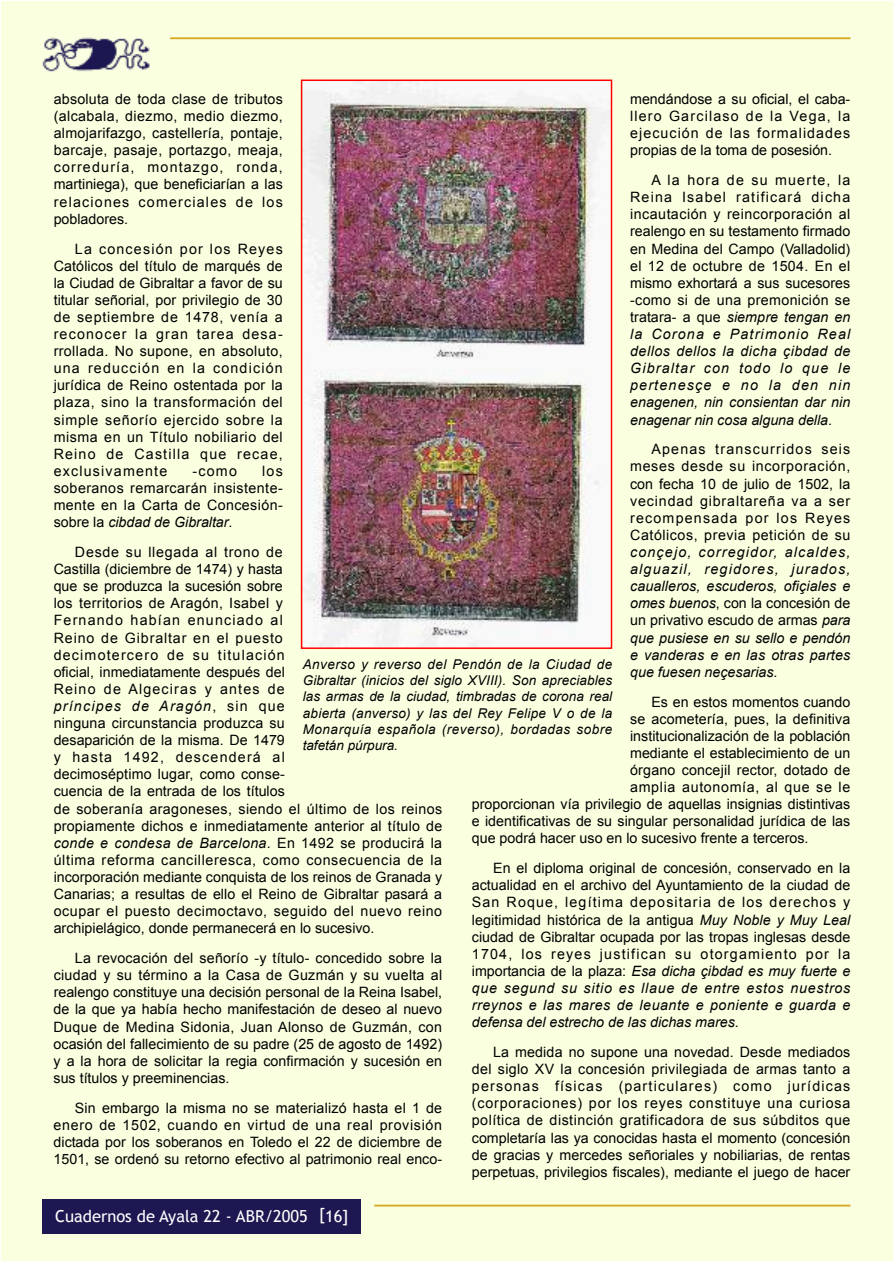
<style>
.page{position:relative;width:893px;height:1263px;background:#fff}
.page>*{position:absolute;margin:0;border:0;box-sizing:border-box;transform-origin:0 0}
.t1{font:16.5px "Trebuchet MS";color:#fff}
.t2{font:14.25px/17.1px "Arial";letter-spacing:.01em;color:#000;text-align:justify}
.t3{font:italic 14.25px/17.1px "Arial";color:#000;text-align:justify}
.t4{font:14.25px "Arial";letter-spacing:.05em;color:#000}
.t5{font:italic 13.5px/16.2px "Arial";letter-spacing:.04em;color:#000;text-align:justify}
.s1{font-style:italic}
.s2{font-style:normal}
</style>
<div class="page">
<div style="left:2px;top:2px;width:891px;height:1259px;background:#faffe0"></div>
<div style="left:43px;top:1199px;width:318px;height:34px;background:#1d1851"></div>
<hr style="left:374px;top:1204px;width:476px;height:2px;background:#d8a925">
<hr style="left:170px;top:37px;width:680px;height:2px;background:#d8a925">
<img style="left:42px;top:37px;width:108px;height:35px">
<img style="left:304px;top:83px;width:305px;height:563px">
<div style="left:301px;top:80px;width:311px;height:569px;border:2px solid #f00"></div>
<p class="t2" style="left:630px;top:90px;width:222px">mendándose a su oficial, el caba&shy;llero Garcilaso de la Vega, la ejecución de las formalidades propias de la toma de posesión.</p>
<p class="t2" style="left:630px;top:172px;width:222px;text-indent:21px">A la hora de su muerte, la Reina Isabel ratificará dicha incautación y reincorporación al realengo en su testamento firmado en Medina del Campo (Valladolid) el 12 de octubre de 1504. En el mismo exhortará a sus sucesores -como si de una premonición se tratara- a que <span class="s1">siempre tengan en la Corona e Patrimonio Real dellos dellos la dicha çibdad de Gibraltar con todo lo que le pertenesçe e no la den nin enagenen, nin consientan dar nin enagenar nin cosa alguna della</span>.</p>
<p class="t2" style="left:630px;top:441px;width:222px;text-indent:21px">Apenas transcurridos seis meses desde su incorporación, con fecha 10 de julio de 1502, la vecindad gibraltareña va a ser recompensada por los Reyes Católicos, previa petición de su</p>
<p class="t3" style="left:630px;top:543px;width:222px">conçejo, corregidor, alcaldes, alguazil, regidores, jurados, caualleros, escuderos, ofiçiales e omes buenos<span class="s2">, con la concesión de un privativo escudo de armas</span> para que pusiese en su sello e pendón e vanderas e en las otras partes que fuesen neçesarias<span class="s2">.</span></p>
<p class="t2" style="left:651px;top:693px;width:200px">Es en estos momentos cuando</p>
<p class="t2" style="left:630px;top:710px;width:222px">se acometería, pues, la definitiva</p>
<p class="t2" style="left:630px;top:727px;width:222px">institucionalización de la población</p>
<p class="t2" style="left:630px;top:744px;width:222px">mediante el establecimiento de un</p>
<p class="t2" style="left:630px;top:761px;width:222px">órgano concejil rector, dotado de</p>
<p class="t4" style="left:630px;top:779px;width:222px">amplia autonomía, al que se le</p>
<p class="t2" style="left:472px;top:796px;width:380px">proporcionan vía privilegio de aquellas insignias distintivas</p>
<p class="t2" style="left:472px;top:813px;width:380px">e identificativas de su singular personalidad jurídica de las</p>
<p class="t2" style="left:472px;top:830px;width:338px">que podrá hacer uso en lo sucesivo frente a terceros.</p>
<p class="t2" style="left:472px;top:860px;width:380px;text-indent:21px">En el diploma original de concesión, conservado en la actualidad en el archivo del Ayuntamiento de la ciudad de San Roque, legítima depositaria de los derechos y legitimidad histórica de la antigua <span class="s1">Muy Noble y Muy Leal </span>ciudad de Gibraltar ocupada por las tropas inglesas desde 1704, los reyes justifican su otorgamiento por la importancia de la plaza: <span class="s1">Esa dicha çibdad es muy fuerte e que segund su sitio es llaue de entre estos nuestros rreynos e las mares de leuante e poniente e guarda e defensa del estrecho de las dichas mares</span>.</p>
<p class="t2" style="left:472px;top:1043px;width:380px;text-indent:21px">La medida no supone una novedad. Desde mediados del siglo XV la concesión privilegiada de armas tanto a personas físicas (particulares) como jurídicas (corporaciones) por los reyes constituye una curiosa política de distinción gratificadora de sus súbditos que completaría las ya conocidas hasta el momento (concesión de gracias y mercedes señoriales y nobiliarias, de rentas perpetuas, privilegios fiscales), mediante el juego de hacer</p>
<p class="t2" style="left:54px;top:90px;width:231px">absoluta de toda clase de tributos (alcabala, diezmo, medio diezmo, almojarifazgo, castellería, pontaje, barcaje, pasaje, portazgo, meaja, correduría, montazgo, ronda, martiniega), que beneficiarían a las relaciones comerciales de los pobladores.</p>
<p class="t2" style="left:54px;top:240px;width:231px;text-indent:21px">La concesión por los Reyes Católicos del título de marqués de la Ciudad de Gibraltar a favor de su titular señorial, por privilegio de 30 de septiembre de 1478, venía a reconocer la gran tarea desa&shy;rrollada. No supone, en absoluto, una reducción en la condición jurídica de Reino ostentada por la plaza, sino la transformación del simple señorío ejercido sobre la misma en un Título nobiliario del Reino de Castilla que recae, exclusivamente</p>
<p class="t2" style="left:54px;top:462px;width:231px;text-indent:209px">los soberanos remarcarán insistente&shy;mente en la Carta de Concesión&shy;sobre la <span class="s1">cibdad de Gibraltar</span>.</p>
<p class="t2" style="left:54px;top:543px;width:390px;text-align:left;text-indent:21px">Desde su llegada al trono de<br>Castilla (diciembre de 1474) y hasta<br>que se produzca la sucesión sobre<br>los territorios de Aragón, Isabel y<br>Fernando habían enunciado al<br>Reino de Gibraltar en el puesto<br>decimotercero de su titulación<br>oficial, inmediatamente después del<br>Reino de Algeciras y antes de<br><span class="s1">príncipes de Aragón</span>, sin que<br>ninguna circunstancia produzca su<br>desaparición de la misma. De 1479<br>y hasta 1492, descenderá al<br>decimoséptimo lugar, como conse-<br>cuencia de la entrada de los títulos<br>de soberanía aragoneses, siendo el último de los reinos propiamente dichos e inmediatamente anterior al título de <span class="s1">conde e condesa de Barcelona</span>. En 1492 se producirá la última reforma cancilleresca, como consecuencia de la incorporación mediante conquista de los reinos de Granada y Canarias; a resultas de ello el Reino de Gibraltar pasará a ocupar el puesto decimoctavo, seguido del nuevo reino archipielágico, donde permanecerá en lo sucesivo.</p>
<p class="t2" style="left:54px;top:949px;width:390px;text-indent:21px">La revocación del señorío -y título- concedido sobre la ciudad y su término a la Casa de Guzmán y su vuelta al realengo constituye una decisión personal de la Reina Isabel, de la que ya había hecho manifestación de deseo al nuevo Duque de Medina Sidonia, Juan Alonso de Guzmán, con ocasión del fallecimiento de su padre (25 de agosto de 1492) y a la hora de solicitar la regia confirmación y sucesión en sus títulos y preeminencias.</p>
<p class="t2" style="left:54px;top:1099px;width:390px;text-indent:21px">Sin embargo la misma no se materializó hasta el 1 de enero de 1502, cuando en virtud de una real provisión dictada por los soberanos en Toledo el 22 de diciembre de 1501, se ordenó su retorno efectivo al patrimonio real enco-</p>
<p class="t2" style="left:193px;top:462px;width:46px">-como</p>
<p class="t5" style="left:303px;top:656px;width:311px">Anverso y reverso del Pendón de la Ciudad de Gibraltar (inicios del siglo XVIII). Son apreciables las armas de la ciudad, timbradas de corona real abierta (anverso) y las del Rey Felipe V o de la Monarquía española (reverso), bordadas sobre tafetán púrpura.</p>
<p class="t1" style="left:55px;top:1206px;width:295px">Cuadernos de Ayala 22 - ABR/2005 [16]</p>
</div>
